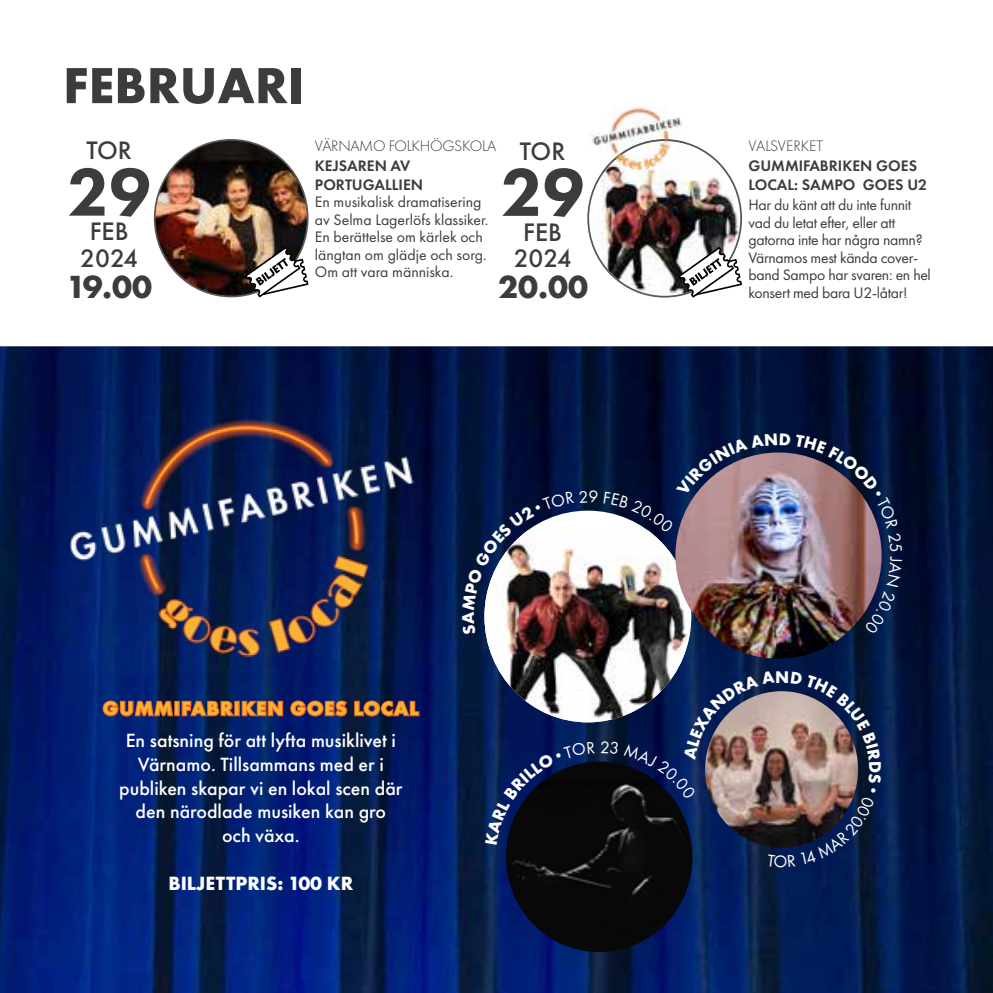
<style>
.page{position:relative;width:993px;height:993px;background:#fff}
.page>*{position:absolute;margin:0;border:0;box-sizing:border-box;transform-origin:0 0}
.t1{font:800 70px "Futura PT";color:#3c3c3b}
.t2{font:700 52.5px "Futura PT";color:#3c3c3b}
.t3{font:700 33.25px "Futura PT";color:#3c3c3b}
.t4{font:500 26.25px/26.1px "Futura PT";color:#3c3c3b;text-align:center}
.t5{font:500 19.95px/23.8px "Futura PT";color:#fff;text-align:center}
.t6{font:700 19.95px "Futura PT";letter-spacing:.06em;color:#f9b233}
.t7{font:700 19.95px "Futura PT";color:#fff}
.t8{font:700 17.5px "Futura PT";color:#fff}
.t9{font:15.75px/17.5px "Futura PT";letter-spacing:-.02em;color:#3c3c3b}
.t10{font:15.75px/17.5px "Futura PT";color:#3c3c3b}
.t11{font:600 15.75px/18.9px "Futura PT";color:#3c3c3b}
.t12{font:300 15.75px "Futura PT";letter-spacing:-.02em;color:#3c3c3b}
.t13{font:300 15.75px "Futura PT";color:#3c3c3b}
</style>
<div class="page">
<img style="left:0;top:346px;width:992px;height:646px">
<img style="left:587px;top:142px;width:154px;height:155px">
<img style="left:587px;top:106px;width:95px;height:66px">
<img style="left:602px;top:139px;width:83px;height:33px">
<img style="left:155px;top:140px;width:152px;height:156px">
<svg style="left:245px;top:247px;width:63px;height:50px"></svg>
<img style="left:70px;top:410px;width:343px;height:260px">
<svg style="left:101px;top:698px;width:73px;height:19px"></svg>
<div style="left:174px;top:700px;width:6px;height:16px;border:2px solid #eb5b1f"></div>
<svg style="left:180px;top:698px;width:240px;height:20px;background:#6d3940"></svg>
<img style="left:484px;top:530px;width:207px;height:192px">
<img style="left:675px;top:452px;width:206px;height:206px;border-radius:103px">
<div style="left:506px;top:761px;width:186px;height:190px;background:#080808;border-radius:50%"></div>
<img style="left:506px;top:866px;width:186px;height:70px">
<img style="left:462px;top:490px;width:135px;height:144px">
<img style="left:603px;top:433px;width:299px;height:201px">
<svg style="left:485px;top:671px;width:396px;height:195px"></svg>
<h2 class="t2" style="left:63px;top:52px;width:242px">FEBRUARI</h2>
<h3 class="t4" style="left:86px;top:138px;width:47px">TOR</h3>
<h1 class="t1" style="left:67px;top:148px;width:85px">29</h1>
<h3 class="t4" style="left:80px;top:219px;width:59px">FEB<br>2024</h3>
<h3 class="t3" style="left:66px;top:265px;width:87px">19.00</h3>
<p class="t12" style="left:315px;top:137px;width:183px">VÄRNAMO FOLKHÖGSKOLA</p>
<h3 class="t4" style="left:519px;top:138px;width:47px">TOR</h3>
<p class="t11" style="left:315px;top:156px;width:110px">KEJSAREN AV<br>PORTUGALLIEN</p>
<h1 class="t1" style="left:500px;top:149px;width:85px">29</h1>
<h3 class="t4" style="left:523px;top:219px;width:40px">FEB</h3>
<h3 class="t3" style="left:498px;top:265px;width:91px">20.00</h3>
<p class="t10" style="left:315px;top:193px;width:175px">En musikalisk dramatisering av Selma Lagerlöfs klassiker.<br>En berättelse om kärlek och längtan om glädje och sorg.<br>Om att vara människa.</p>
<h3 class="t4" style="left:513px;top:245px;width:59px">2024</h3>
<p class="t6" style="left:103px;top:695px;width:317px">GUMMIFABRIKEN GOES LOCAL</p>
<p class="t5" style="left:119px;top:728px;width:285px">En satsning för att lyfta musiklivet i<br>Värnamo. Tillsammans med er i publiken skapar vi en lokal scen där den närodlade musiken kan gro och växa.</p>
<p class="t7" style="left:168px;top:870px;width:186px">BILJETTPRIS: 100 KR</p>
<p class="t13" style="left:748px;top:137px;width:76px">VALSVERKET</p>
<p class="t11" style="left:748px;top:156px;width:180px">GUMMIFABRIKEN GOES<br>LOCAL: SAMPO GOES U2</p>
<p class="t9" style="left:748px;top:196px;width:184px">Har du känt att du inte funnit vad du letat efter, eller att gatorna inte har några namn?<br>Värnamos mest kända cover&shy;band Sampo har svaren: en hel konsert med bara U2-låtar!</p>
<p class="t8" style="left:775px;top:665px;width:16px">N</p>
</div>
